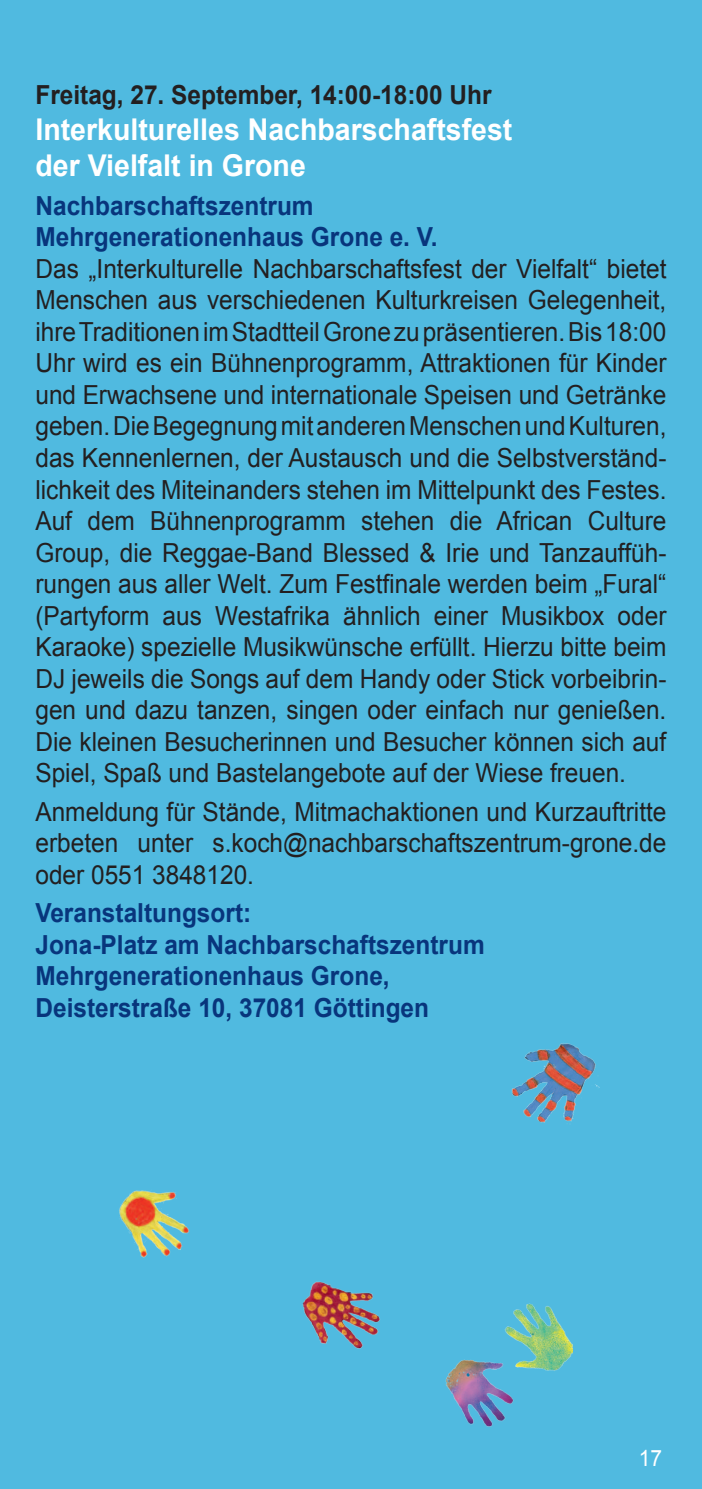
<style>
.page{position:relative;width:702px;height:1489px;background:#fff}
.page>*{position:absolute;margin:0;border:0;box-sizing:border-box;transform-origin:0 0}
.ü2{font:700 30px/36px "Arial";color:#fff;scale:.95 1}
.t1{font:26.25px/31.5px "Arial";color:#231f20;text-align:justify;scale:.93 1}
.t2{font:700 26.25px "Arial";color:#08357c;scale:.93 1}
.t3{font:700 26.25px "Arial";color:#231f20;scale:.93 1}
.t4{font:22.5px "Arial";color:#fff;scale:.93 1}
</style>
<div class="page">
<div style="left:0;top:0;width:702px;height:1488px;background:#50bae0"></div>
<img style="left:119px;top:1190px;width:70px;height:68px">
<img style="left:511px;top:1043px;width:88px;height:80px">
<img style="left:302px;top:1281px;width:78px;height:68px">
<img style="left:445px;top:1359px;width:67px;height:68px">
<img style="left:496px;top:1303px;width:76px;height:100px">
<p class="t3" style="left:35px;top:77px;width:492px">Freitag, 27. September, 14:00-18:00 Uhr</p>
<p class="ü2" style="left:35px;top:113px;width:503px">Interkulturelles Nachbarschaftsfest der Vielfalt in Grone</p>
<p class="t2" style="left:35px;top:188px;width:301px">Nachbarschaftszentrum</p>
<p class="t2" style="left:35px;top:220px;width:434px">Mehrgenerationenhaus Grone e. V.</p>
<p class="t1" style="left:35px;top:253px;width:680px">Das „Interkulturelle Nachbarschaftsfest der Vielfalt“ bietet Menschen aus verschiedenen Kulturkreisen Gelegenheit, ihre Traditionen im Stadtteil Grone zu präsentieren. Bis 18:00<br>Uhr wird es ein Bühnenprogramm, Attraktionen für Kinder und Erwachsene und internationale Speisen und Getränke geben. Die Begegnung mit anderen Menschen und Kulturen, das Kennenlernen, der Austausch und die Selbstverständ&shy;lichkeit des Miteinanders stehen im Mittelpunkt des Festes.<br>Auf dem Bühnenprogramm stehen die African Culture Group, die Reggae-Band Blessed &amp; Irie und Tanzauffüh&shy;rungen aus aller Welt. Zum Festfinale werden beim „Fural“ (Partyform aus Westafrika ähnlich einer Musikbox oder Karaoke) spezielle Musikwünsche erfüllt. Hierzu bitte beim DJ jeweils die Songs auf dem Handy oder Stick vorbeibrin&shy;gen und dazu tanzen, singen oder einfach nur genießen.<br>Die kleinen Besucherinnen und Besucher können sich auf Spiel, Spaß und Bastelangebote auf der Wiese freuen.</p>
<p class="t1" style="left:35px;top:796px;width:680px">Anmeldung für Stände, Mitmachaktionen und Kurzauftritte erbeten unter s.koch@nachbarschaftszentrum-grone.de oder 0551 3848120.</p>
<p class="t2" style="left:35px;top:895px;width:233px">Veranstaltungsort:</p>
<p class="t2" style="left:35px;top:927px;width:484px">Jona-Platz am Nachbarschaftszentrum</p>
<p class="t2" style="left:35px;top:958px;width:382px">Mehrgenerationenhaus Grone,</p>
<p class="t2" style="left:35px;top:990px;width:425px">Deisterstraße 10, 37081 Göttingen</p>
<p class="t4" style="left:638px;top:1442px;width:27px">17</p>
</div>
